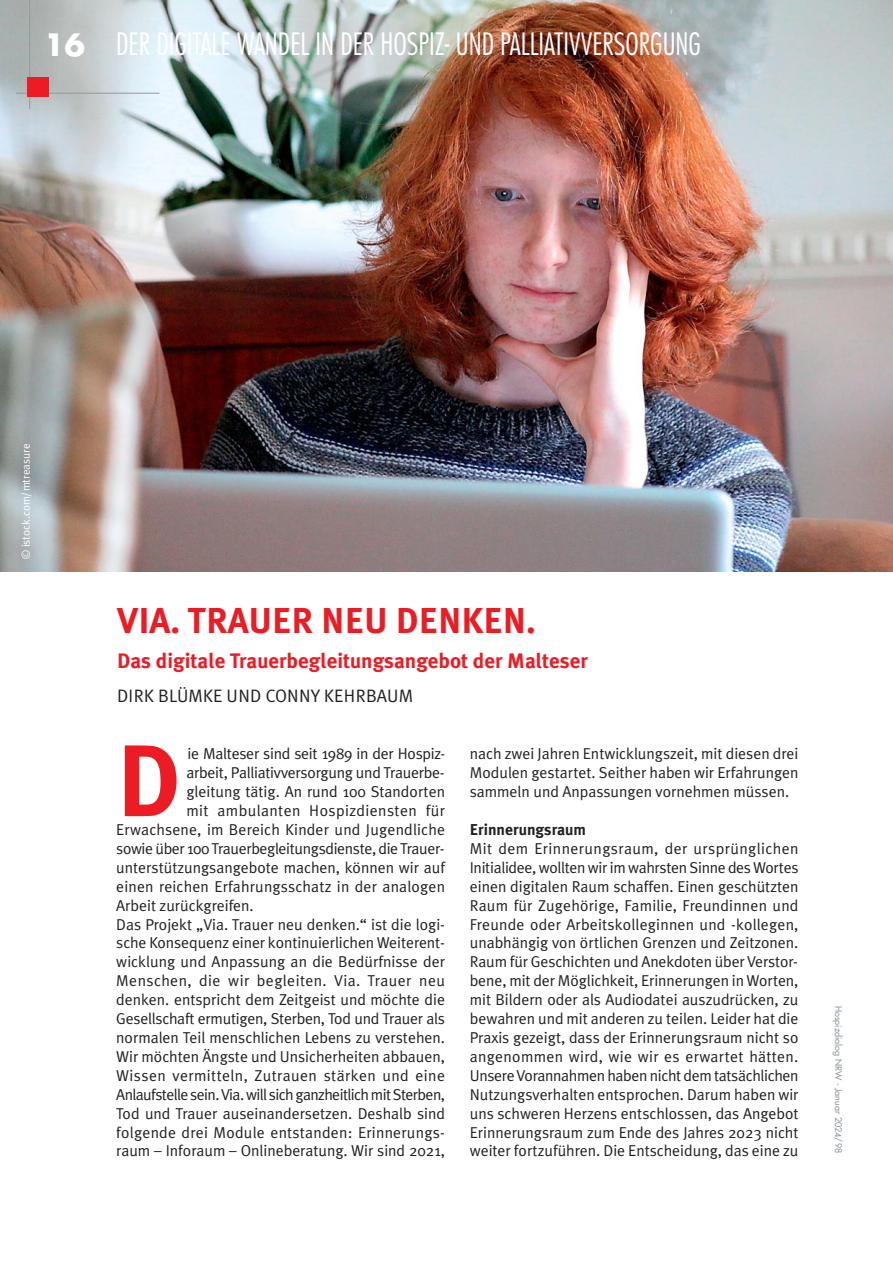
<style>
.page{position:relative;width:893px;height:1263px;background:#fff}
.page>*{position:absolute;margin:0;border:0;box-sizing:border-box;transform-origin:0 0}
.t1{font:700 101.7px "Meta Plus";color:#ed1c24}
.t2{font:700 36px "Meta Plus";color:#ed1c24}
.t3{font:300 condensed 30px "Futura";color:#fff}
.t4{font:700 21px "Meta Plus";color:#ed1c24}
.t5{font:18px "Meta Plus Normal";color:#231f20}
.t6{font:15.75px/18.9px "Meta Plus Normal";color:#231f20;text-align:justify}
.t7{font:15.75px "Meta Plus Normal";letter-spacing:.025em;color:#231f20}
.t8{font:15.75px "Meta Plus Normal";letter-spacing:-.035em;color:#231f20}
.t9{font:15.75px "Meta Plus Normal";letter-spacing:-.02em;color:#231f20}
.t10{font:700 15.75px "Meta Plus";color:#231f20}
.t11{font:11.25px "Meta Plus Normal";color:#fff}
.t12{font:9px "Futura";color:#8f999f}
.s1{font-weight:700;font-stretch:normal}
</style>
<div class="page">
<img style="left:0;top:0;width:893px;height:572px">
<hr style="left:29px;top:0;width:1px;height:109px;background:#8f999f">
<hr style="left:16px;top:93px;width:143px;height:1px;background:#8f999f">
<div style="left:28px;top:77px;width:21px;height:19px;background:#ed1c24"></div>
<h3 class="t3" style="left:44px;top:31px;width:658px"><span class="s1">16</span> DER DIGITALE WANDEL IN DER HOSPIZ- UND PALLIATIVVERSORGUNG</h3>
<p class="t11" style="left:22px;top:559px;width:117px;rotate:-90deg">© istock.com/mtreasure</p>
<h2 class="t2" style="left:117px;top:606px;width:420px">VIA. TRAUER NEU DENKEN.</h2>
<h3 class="t4" style="left:117px;top:653px;width:472px">Das digitale Trauerbegleitungsangebot der Malteser</h3>
<p class="t5" style="left:117px;top:689px;width:298px">DIRK BLÜMKE UND CONNY KEHRBAUM</p>
<h1 class="t1" style="left:116px;top:741px;width:66px">D</h1>
<p class="t6" style="left:188px;top:746px;width:259px">ie Malteser sind seit 1989 in der Hospiz-</p>
<p class="t6" style="left:186px;top:765px;width:260px">arbeit, Palliativversorgung und Trauerbe-</p>
<p class="t6" style="left:186px;top:783px;width:260px">gleitung tätig. An rund 100 Standorten</p>
<p class="t7" style="left:186px;top:805px;width:260px">mit ambulanten Hospizdiensten für</p>
<p class="t6" style="left:116px;top:821px;width:330px">Erwachsene, im Bereich Kinder und Jugendliche</p>
<p class="t9" style="left:116px;top:842px;width:330px">sowie über 100 Trauerbegleitungsdienste, die Trauer -</p>
<p class="t6" style="left:116px;top:859px;width:330px">unterstützungsangebote machen, können wir auf</p>
<p class="t6" style="left:116px;top:878px;width:330px">einen reichen Erfahrungsschatz in der analogen</p>
<p class="t6" style="left:116px;top:897px;width:139px">Arbeit zurückgreifen.</p>
<p class="t6" style="left:116px;top:916px;width:330px">Das Projekt „Via. Trauer neu denken.“ ist die logi-</p>
<p class="t6" style="left:116px;top:935px;width:330px">sche Konsequenz einer kontinuierlichen Weiterent-</p>
<p class="t6" style="left:116px;top:954px;width:330px">wicklung und Anpassung an die Bedürfnisse der</p>
<p class="t7" style="left:116px;top:975px;width:330px">Menschen, die wir begleiten. Via. Trauer neu</p>
<p class="t6" style="left:116px;top:991px;width:330px">denken. entspricht dem Zeitgeist und möchte die</p>
<p class="t6" style="left:116px;top:1010px;width:330px">Gesellschaft ermutigen, Sterben, Tod und Trauer als</p>
<p class="t6" style="left:116px;top:1029px;width:330px">normalen Teil menschlichen Lebens zu verstehen.</p>
<p class="t6" style="left:116px;top:1048px;width:330px">Wir möchten Ängste und Unsicherheiten abbauen,</p>
<p class="t7" style="left:116px;top:1069px;width:330px">Wissen vermitteln, Zutrauen stärken und eine</p>
<p class="t8" style="left:116px;top:1088px;width:330px">Anlaufstelle sein. Via. will sich ganzheitlich mit Sterben,</p>
<p class="t6" style="left:116px;top:1105px;width:330px">Tod und Trauer auseinandersetzen. Deshalb sind</p>
<p class="t6" style="left:116px;top:1124px;width:330px">folgende drei Module entstanden: Erinnerungs-</p>
<p class="t6" style="left:116px;top:1143px;width:330px">raum – Inforaum – Onlineberatung. Wir sind 2021,</p>
<p class="t6" style="left:470px;top:746px;width:330px">nach zwei Jahren Entwicklungszeit, mit diesen drei Modulen gestartet. Seither haben wir Erfahrungen sammeln und Anpassungen vornehmen müssen.</p>
<p class="t10" style="left:470px;top:823px;width:118px">Erinnerungsraum</p>
<p class="t6" style="left:470px;top:840px;width:330px">Mit dem Erinnerungsraum, der ursprünglichen Initialidee, wollten wir im wahrsten Sinne des Wortes einen digitalen Raum schaffen. Einen geschützten Raum für Zugehörige, Familie, Freundinnen und Freunde oder Arbeitskolleginnen und -kollegen, unabhängig von örtlichen Grenzen und Zeitzonen.<br>Raum für Geschichten und Anekdoten über Verstor&shy;bene, mit der Möglichkeit, Erinnerungen in Worten, mit Bildern oder als Audiodatei auszudrücken, zu bewahren und mit anderen zu teilen. Leider hat die Praxis gezeigt, dass der Erinnerungsraum nicht so angenommen wird, wie wir es erwartet hätten.<br>Unsere Vorannahmen haben nicht dem tatsächlichen Nutzungsverhalten entsprochen. Darum haben wir uns schweren Herzens entschlossen, das Angebot Erinnerungsraum zum Ende des Jahres 2023 nicht weiter fortzuführen. Die Entscheidung, das eine zu</p>
<p class="t12" style="left:843px;top:1006px;width:149px;rotate:90deg">Hospizdialog NRW - Januar 2024/98</p>
</div>
